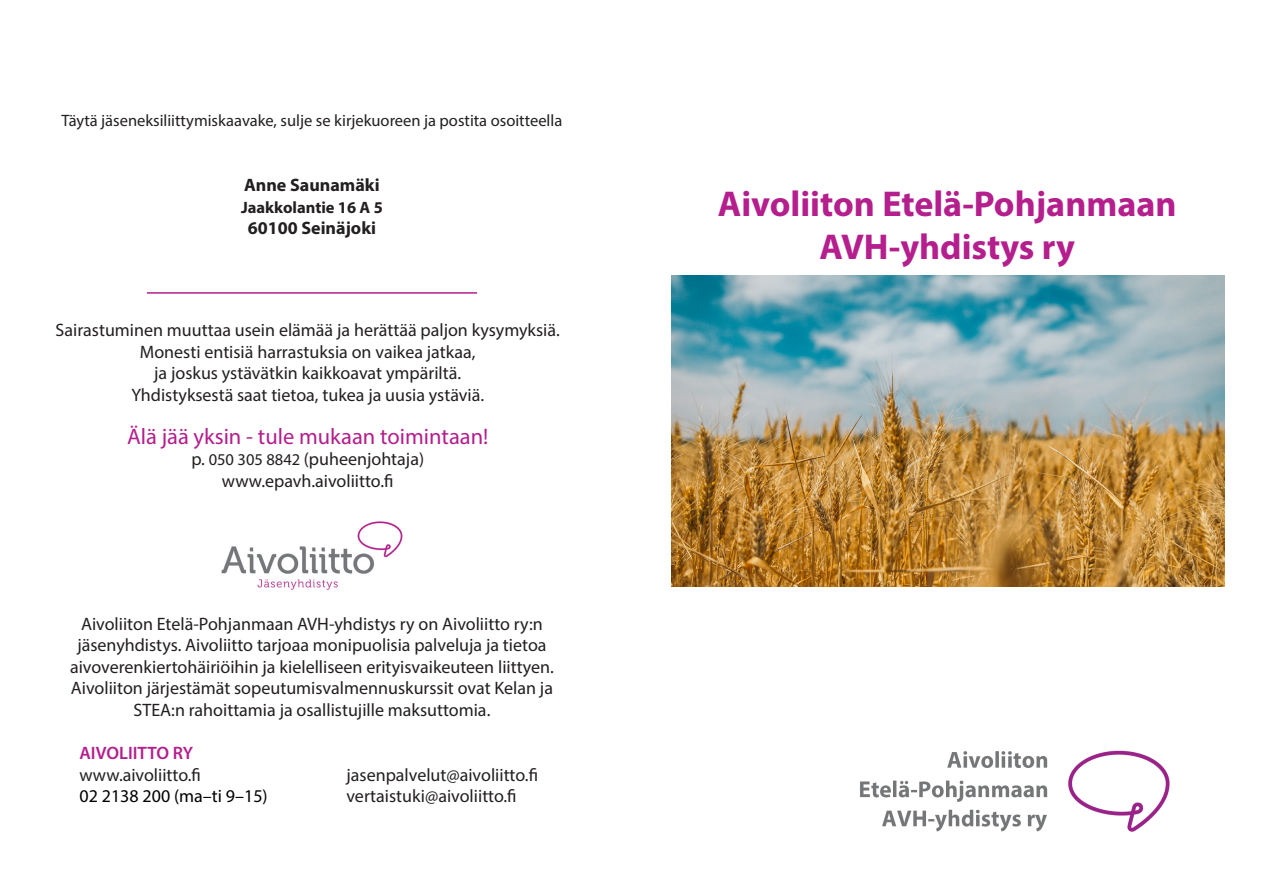
<style>
.page{position:relative;width:1263px;height:893px;background:#fff}
.page>*{position:absolute;margin:0;border:0;box-sizing:border-box;transform-origin:0 0}
.t1{font:700 36px/43.2px "Myriad Pro";color:#b41e8d;text-align:center}
.t2{font:22.5px "Myriad Pro";color:#b41e8d}
.t3{font:18px/21.6px "Myriad Pro";color:#231f20;text-align:center}
.t4{font:700 18px "Myriad Pro";color:#231f20}
.t5{font:18px "Myriad Pro";color:#000}
.t6{font:600 18px "Myriad Pro";color:#b41e8d}
.t7{font:16.5px "Myriad Pro";color:#231f20}
.t8{font:700 16.5px "Myriad Pro";color:#231f20}
.s1{font-size:16.5px}
</style>
<div class="page">
<hr style="left:147px;top:292px;width:330px;height:2px;background:#b41e8d">
<img style="left:221px;top:521px;width:182px;height:69px">
<img style="left:860px;top:750px;width:310px;height:82px">
<img style="left:672px;top:276px;width:553px;height:310px">
<p class="t7" style="left:62px;top:111px;width:502px">Täytä jäseneksiliittymiskaavake, sulje se kirjekuoreen ja postita osoitteella</p>
<p class="t4" style="left:244px;top:173px;width:137px">Anne Saunamäki</p>
<p class="t8" style="left:241px;top:196px;width:143px">Jaakkolantie 16 A 5</p>
<p class="t4" style="left:248px;top:217px;width:130px">60100 Seinäjoki</p>
<p class="t3" style="left:56px;top:319px;width:506px">Sairastuminen muuttaa usein elämää ja herättää paljon kysymyksiä.<br>Monesti entisiä harrastuksia on vaikea jatkaa,</p>
<p class="t3" style="left:154px;top:362px;width:308px">ja joskus ystävätkin kaikkoavat ympäriltä.</p>
<p class="t3" style="left:131px;top:384px;width:354px">Yhdistyksestä saat tietoa, tukea ja uusia ystäviä.</p>
<p class="t2" style="left:127px;top:422px;width:363px">Älä jää yksin - tule mukaan toimintaan!</p>
<p class="t3" style="left:191px;top:448px;width:234px">p. <span class="s1">050 305 8842</span> (puheenjohtaja)</p>
<p class="t3" style="left:222px;top:470px;width:173px">www.epavh.aivoliitto.fi</p>
<p class="t3" style="left:70px;top:612px;width:485px">Aivoliiton Etelä-Pohjanmaan AVH-yhdistys ry on Aivoliitto ry:n jäsenyhdistys. Aivoliitto tarjoaa monipuolisia palveluja ja tietoa aivoverenkiertohäiriöihin ja kielelliseen erityisvaikeuteen liittyen.<br>Aivoliiton järjestämät sopeutumisvalmennuskurssit ovat Kelan ja STEA:n rahoittamia ja osallistujille maksuttomia.</p>
<p class="t6" style="left:80px;top:741px;width:115px">AIVOLIITTO RY</p>
<p class="t3" style="left:80px;top:763px;width:123px">www.aivoliitto.fi</p>
<p class="t5" style="left:80px;top:785px;width:190px">02 2138 200 (ma–ti 9–15)</p>
<p class="t3" style="left:346px;top:763px;width:193px">jasenpalvelut@aivoliitto.fi</p>
<p class="t3" style="left:346px;top:785px;width:172px">vertaistuki@aivoliitto.fi</p>
<p class="t1" style="left:718px;top:181px;width:460px">Aivoliiton Etelä-Pohjanmaan<br>AVH-yhdistys ry</p>
</div>
